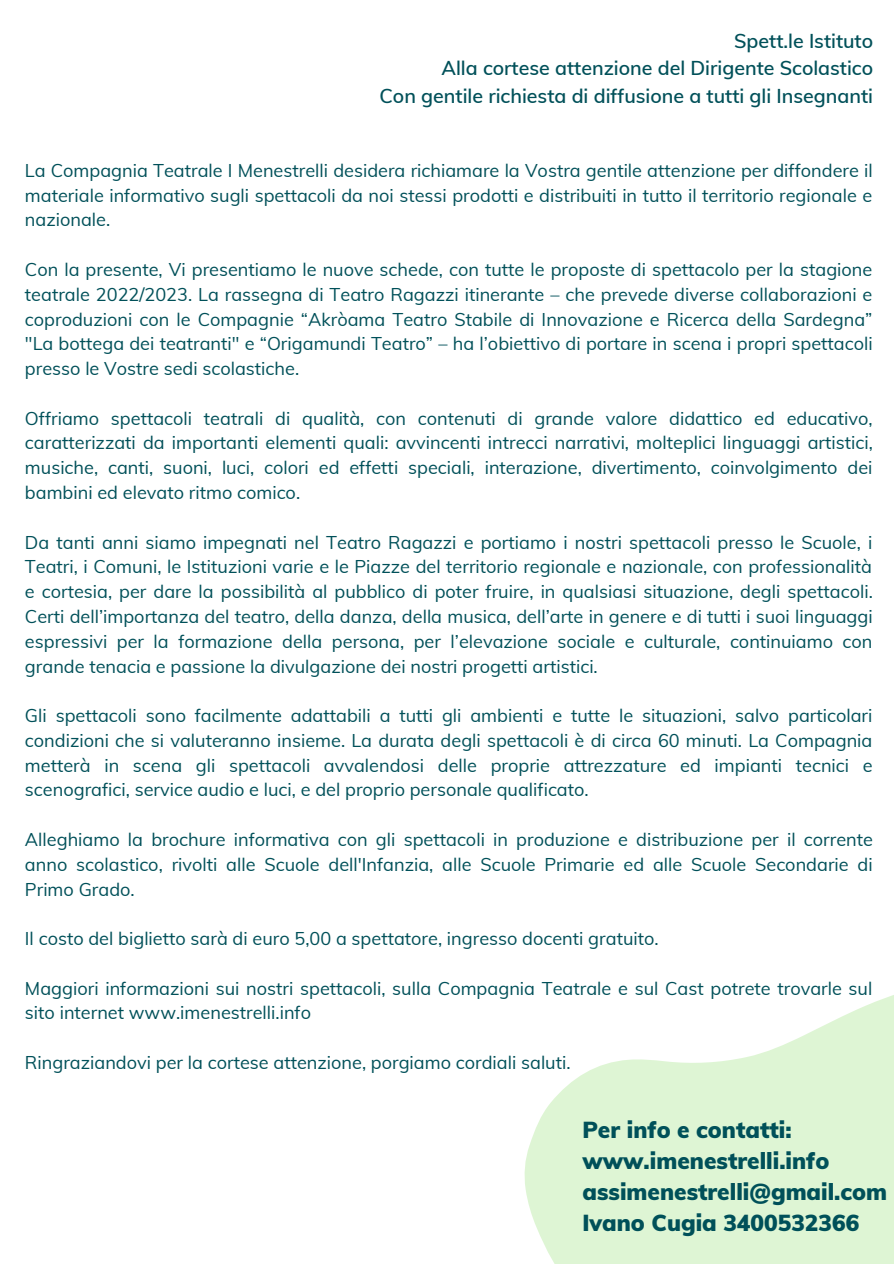
<style>
.page{position:relative;width:894px;height:1264px;background:#fff}
.page>*{position:absolute;margin:0;border:0;box-sizing:border-box;transform-origin:0 0}
.t1{font:900 22.65px/31.2px "Muli";color:#005059}
.t2{font:600 19.65px/27px "Muli";color:#005059;text-align:right}
.t3{font:18.15px/24.8px "Muli";color:#005059;text-align:justify}
</style>
<div class="page">
<svg style="left:524px;top:995px;width:369px;height:268px;fill:#def5d4"></svg>
<p class="t2" style="left:379px;top:27px;width:495px">Spett.le Istituto<br>Alla cortese attenzione del Dirigente Scolastico<br>Con gentile richiesta di diffusione a tutti gli Insegnanti</p>
<p class="t3" style="left:25px;top:158px;width:849px">La Compagnia Teatrale I Menestrelli desidera richiamare la Vostra gentile attenzione per diffondere il materiale informativo sugli spettacoli da noi stessi prodotti e distribuiti in tutto il territorio regionale e nazionale.</p>
<p class="t3" style="left:25px;top:257px;width:849px">Con la presente, Vi presentiamo le nuove schede, con tutte le proposte di spettacolo per la stagione teatrale 2022/2023. La rassegna di Teatro Ragazzi itinerante – che prevede diverse collaborazioni e coproduzioni con le Compagnie “Akròama Teatro Stabile di Innovazione e Ricerca della Sardegna” "La bottega dei teatranti" e “Origamundi Teatro” – ha l’obiettivo di portare in scena i propri spettacoli presso le Vostre sedi scolastiche.</p>
<p class="t3" style="left:25px;top:405px;width:849px">Offriamo spettacoli teatrali di qualità, con contenuti di grande valore didattico ed educativo, caratterizzati da importanti elementi quali: avvincenti intrecci narrativi, molteplici linguaggi artistici, musiche, canti, suoni, luci, colori ed effetti speciali, interazione, divertimento, coinvolgimento dei bambini ed elevato ritmo comico.</p>
<p class="t3" style="left:25px;top:529px;width:849px">Da tanti anni siamo impegnati nel Teatro Ragazzi e portiamo i nostri spettacoli presso le Scuole, i Teatri, i Comuni, le Istituzioni varie e le Piazze del territorio regionale e nazionale, con professionalità e cortesia, per dare la possibilità al pubblico di poter fruire, in qualsiasi situazione, degli spettacoli.<br>Certi dell’importanza del teatro, della danza, della musica, dell’arte in genere e di tutti i suoi linguaggi espressivi per la formazione della persona, per l’elevazione sociale e culturale, continuiamo con grande tenacia e passione la divulgazione dei nostri progetti artistici.</p>
<p class="t3" style="left:25px;top:702px;width:849px">Gli spettacoli sono facilmente adattabili a tutti gli ambienti e tutte le situazioni, salvo particolari condizioni che si valuteranno insieme. La durata degli spettacoli è di circa 60 minuti. La Compagnia metterà in scena gli spettacoli avvalendosi delle proprie attrezzature ed impianti tecnici e scenografici, service audio e luci, e del proprio personale qualificato.</p>
<p class="t3" style="left:25px;top:826px;width:849px">Alleghiamo la brochure informativa con gli spettacoli in produzione e distribuzione per il corrente anno scolastico, rivolti alle Scuole dell'Infanzia, alle Scuole Primarie ed alle Scuole Secondarie di Primo Grado.</p>
<p class="t3" style="left:25px;top:925px;width:635px">Il costo del biglietto sarà di euro 5,00 a spettatore, ingresso docenti gratuito.</p>
<p class="t3" style="left:25px;top:975px;width:848px">Maggiori informazioni sui nostri spettacoli, sulla Compagnia Teatrale e sul Cast potrete trovarle sul sito internet www.imenestrelli.info</p>
<p class="t3" style="left:25px;top:1049px;width:547px">Ringraziandovi per la cortese attenzione, porgiamo cordiali saluti.</p>
<p class="t1" style="left:582px;top:1113px;width:306px">Per info e contatti: www.imenestrelli.info assimenestrelli@gmail.com<br>Ivano Cugia 3400532366</p>
</div>
